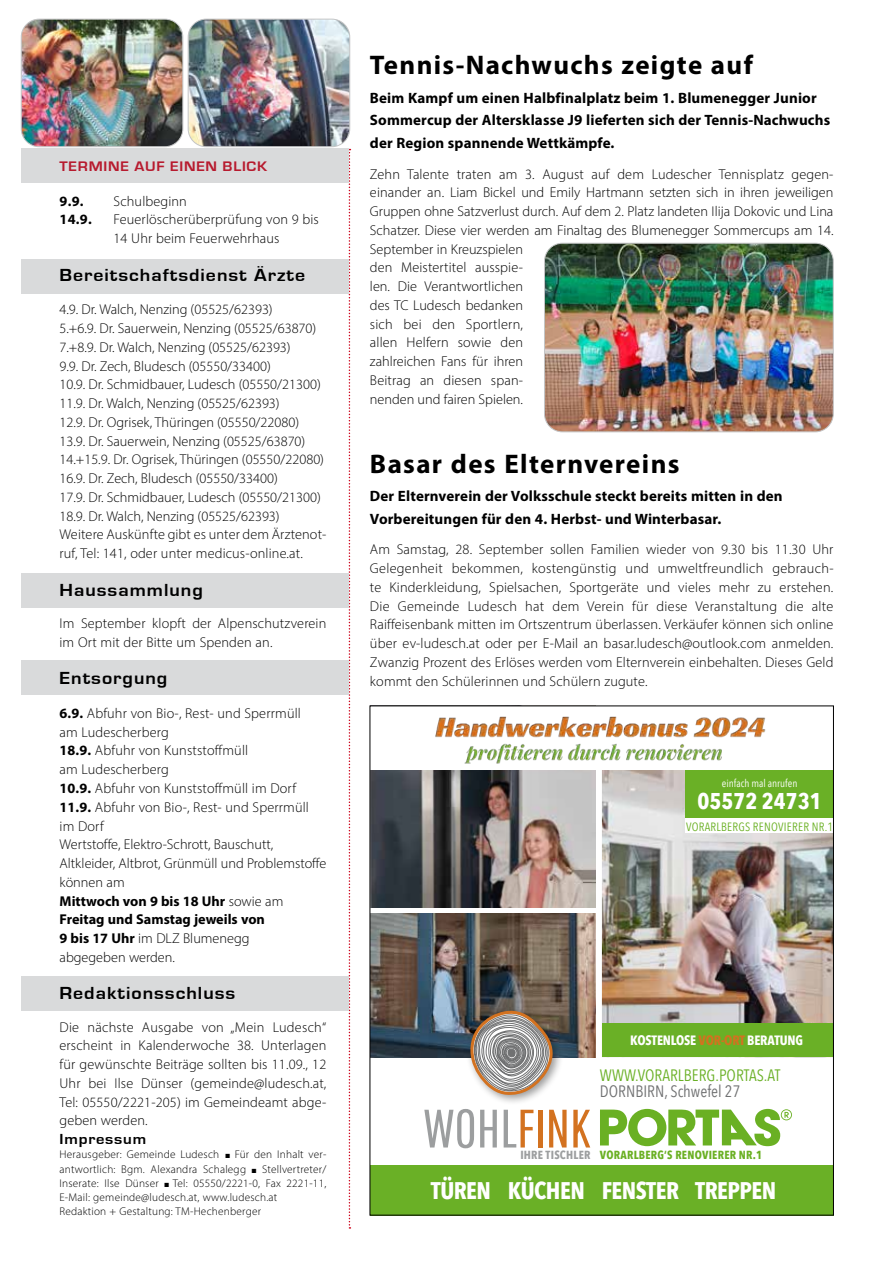
<style>
.page{position:relative;width:893px;height:1263px;background:#fff}
.page>*{position:absolute;margin:0;border:0;box-sizing:border-box;transform-origin:0 0}
.t1{font:54px "Pathway Gothic One";color:#9c9e9f}
.t2{font:700 27px "Myriad Pro";letter-spacing:.05em;color:#000}
.t3{font:700 24px "Avenir Next Condensed";letter-spacing:-.02em;color:#fff}
.t4{font:700 22.8px "Avenir Next Condensed";color:#fff}
.t5{font:700 18px "Eurostile";letter-spacing:.05em;color:#000;scale:1.1 1}
.t6{font:16.5px "Avenir Next Condensed";color:#6ab026}
.t7{font:16.5px "Avenir Next Condensed";color:#707172}
.t8{font:700 15px/22.5px "Myriad Pro";letter-spacing:.01em;color:#000}
.t9{font:700 15px "Eurostile";letter-spacing:.05em;color:#000;scale:1.1 1}
.t10{font:300 14.25px/18.8px "Myriad Pro";color:#000}
.t11{font:700 14.25px "Eurostile";letter-spacing:.05em;color:#b71a2e;scale:1.1 1}
.t12{font:700 14.25px "Myriad Pro";color:#000}
.t13{font:700 13.5px "Avenir Next Condensed";letter-spacing:-.01em;color:#fff}
.t14{font:12px "Avenir Next Condensed";letter-spacing:.02em;color:#6ab023}
.t15{font:700 11.7px "Avenir Next Condensed";letter-spacing:.02em;color:#6ab023}
.t16{font:300 11.25px/14.2px "Myriad Pro";letter-spacing:.02em;color:#000}
.t17{font:10.8px "Avenir Next Condensed";color:#fff}
.s1{font-weight:700}
.s2{color:#d37220}
.s3{color:#9c9e9f}
</style>
<div class="page">
<img style="left:188px;top:19px;width:162px;height:128px">
<div style="left:188px;top:19px;width:162px;height:128px;border:1px solid #c4c5c6;border-radius:18px"></div>
<img style="left:21px;top:19px;width:162px;height:128px">
<div style="left:21px;top:19px;width:162px;height:128px;border:1px solid #c4c5c6;border-radius:18px"></div>
<svg style="left:349px;top:149px;width:1px;height:1079px"></svg>
<div style="left:21px;top:149px;width:328px;height:34px;background:#d9dadb"></div>
<div style="left:21px;top:661px;width:328px;height:34px;background:#d9dadb"></div>
<div style="left:21px;top:976px;width:328px;height:34px;background:#d9dadb"></div>
<div style="left:21px;top:573px;width:328px;height:35px;background:#d9dadb"></div>
<div style="left:21px;top:259px;width:328px;height:34px;background:#d9dadb"></div>
<img style="left:602px;top:770px;width:230px;height:253px">
<img style="left:372px;top:770px;width:223px;height:137px">
<img style="left:372px;top:914px;width:223px;height:143px">
<div style="left:465px;top:1006px;width:98px;height:100px;background:#000;opacity:.4"></div>
<svg style="left:470px;top:1009px;width:83px;height:89px;background:#a99f96"></svg>
<svg style="left:600px;top:1109px;width:192px;height:37px"></svg>
<div style="left:370px;top:1165px;width:463px;height:50px;background:#6ab026"></div>
<div style="left:685px;top:760px;width:148px;height:58px;background:#6ab026"></div>
<div style="left:685px;top:818px;width:148px;height:15px;background:#fff"></div>
<div style="left:370px;top:706px;width:463px;height:64px;background:#fff"></div>
<img style="left:435px;top:716px;width:331px;height:48px">
<div style="left:602px;top:1023px;width:231px;height:34px;background:#6ab026"></div>
<img style="left:544px;top:243px;width:289px;height:189px">
<div style="left:544px;top:243px;width:289px;height:189px;border:1px solid #c4c5c6;border-radius:18px"></div>
<p class="t11" style="left:60px;top:159px;width:190px">TERMINE AUF EINEN BLICK</p>
<p class="t12" style="left:60px;top:192px;width:26px">9.9.</p>
<p class="t10" style="left:114px;top:191px;width:75px">Schulbeginn</p>
<p class="t12" style="left:60px;top:210px;width:34px">14.9.</p>
<p class="t10" style="left:114px;top:210px;width:207px">Feuerlöscherüberprüfung von 9 bis<br>14 Uhr beim Feuerwehrhaus</p>
<p class="t5" style="left:60px;top:265px;width:225px">Bereitschaftsdienst Ärzte</p>
<p class="t10" style="left:60px;top:300px;width:268px">4.9. Dr. Walch, Nenzing (05525/62393)<br>5.+6.9. Dr. Sauerwein, Nenzing (05525/63870)<br>7.+8.9. Dr. Walch, Nenzing (05525/62393)<br>9.9. Dr. Zech, Bludesch (05550/33400)<br>10.9. Dr. Schmidbauer, Ludesch (05550/21300)<br>11.9. Dr. Walch, Nenzing (05525/62393)<br>12.9. Dr. Ogrisek, Thüringen (05550/22080)<br>13.9. Dr. Sauerwein, Nenzing (05525/63870)<br>14.+15.9. Dr. Ogrisek, Thüringen (05550/22080)<br>16.9. Dr. Zech, Bludesch (05550/33400)<br>17.9. Dr. Schmidbauer, Ludesch (05550/21300)<br>18.9. Dr. Walch, Nenzing (05525/62393)<br>Weitere Auskünfte gibt es unter dem Ärztenot&shy;ruf, Tel: 141, oder unter medicus-online.at.</p>
<p class="t5" style="left:60px;top:580px;width:132px">Haussammlung</p>
<p class="t10" style="left:60px;top:614px;width:268px">Im September klopft der Alpenschutzverein im Ort mit der Bitte um Spenden an.</p>
<p class="t5" style="left:60px;top:668px;width:100px">Entsorgung</p>
<p class="t10" style="left:60px;top:704px;width:268px"><span class="s1">6.9.</span> Abfuhr von Bio-, Rest- und Sperrmüll<br>am Ludescherberg<br><span class="s1">18.9.</span> Abfuhr von Kunststoffmüll<br>am Ludescherberg<br><span class="s1">10.9.</span> Abfuhr von Kunststoffmüll im Dorf<br><span class="s1">11.9.</span> Abfuhr von Bio-, Rest- und Sperrmüll im Dorf<br>Wertstoffe, Elektro-Schrott, Bauschutt,<br>Altkleider, Altbrot, Grünmüll und Problemstoffe können am<br><span class="s1">Mittwoch von 9 bis 18 Uhr</span> sowie am<br><span class="s1">Freitag und Samstag jeweils von<br>9 bis 17 Uhr</span> im DLZ Blumenegg<br>abgegeben werden.</p>
<p class="t5" style="left:60px;top:983px;width:161px">Redaktionsschluss</p>
<p class="t10" style="left:60px;top:1017px;width:268px;text-align:justify">Die nächste Ausgabe von „Mein Ludesch“ erscheint in Kalenderwoche 38. Unterlagen für gewünschte Beiträge sollten bis 11.09., 12<br>Uhr bei Ilse Dünser (gemeinde@ludesch.at, Tel: 05550/2221-205) im Gemeindeamt abge&shy;geben werden.</p>
<p class="t9" style="left:60px;top:1131px;width:80px">Impressum</p>
<p class="t16" style="left:60px;top:1147px;width:268px">Herausgeber: Gemeinde Ludesch ■ Für den Inhalt ver&shy;antwortlich: Bgm. Alexandra Schalegg ■ Stellvertreter/ Inserate: Ilse Dünser ■ Tel: 05550/2221-0, Fax 2221-11, E-Mail: gemeinde@ludesch.at, www.ludesch.at Redaktion + Gestaltung: TM-Hechenberger</p>
<h2 class="t2" style="left:370px;top:48px;width:384px">Tennis-Nachwuchs zeigte auf</h2>
<p class="t8" style="left:370px;top:86px;width:462px">Beim Kampf um einen Halbfinalplatz beim 1. Blumenegger Junior<br>Sommercup der Altersklasse J9 lieferten sich der Tennis-Nachwuchs der Region spannende Wettkämpfe.</p>
<p class="t10" style="left:370px;top:164px;width:465px">Zehn Talente traten am 3. August auf dem Ludescher Tennisplatz gegen&shy;einander an. Liam Bickel und Emily Hartmann setzten sich in ihren jeweiligen Gruppen ohne Satzverlust durch. Auf dem 2. Platz landeten Ilija Dokovic und Lina Schatzer. Diese vier werden am Finaltag des Blumenegger Sommercups am 14.<br>September in Kreuzspielen<br>den Meistertitel ausspie-<br>len. Die Verantwortlichen<br>des TC Ludesch bedanken<br>sich bei den Sportlern,<br>allen Helfern sowie den<br>zahlreichen Fans für ihren<br>Beitrag an diesen span-<br>nenden und fairen Spielen.</p>
<h2 class="t2" style="left:370px;top:446px;width:311px">Basar des Elternvereins</h2>
<p class="t8" style="left:370px;top:484px;width:414px">Der Elternverein der Volksschule steckt bereits mitten in den<br>Vorbereitungen für den 4. Herbst- und Winterbasar.</p>
<p class="t10" style="left:370px;top:540px;width:465px;text-align:justify">Am Samstag, 28. September sollen Familien wieder von 9.30 bis 11.30 Uhr Gelegenheit bekommen, kostengünstig und umweltfreundlich gebrauch&shy;te Kinderkleidung, Spielsachen, Sportgeräte und vieles mehr zu erstehen.<br>Die Gemeinde Ludesch hat dem Verein für diese Veranstaltung die alte Raiffeisenbank mitten im Ortszentrum überlassen. Verkäufer können sich online über ev-ludesch.at oder per E-Mail an basar.ludesch@outlook.com anmelden.<br>Zwanzig Prozent des Erlöses werden vom Elternverein einbehalten. Dieses Geld kommt den Schülerinnen und Schülern zugute.</p>
<p class="t17" style="left:722px;top:774px;width:77px">einfach mal anrufen</p>
<h3 class="t4" style="left:698px;top:787px;width:126px">05572 24731</h3>
<p class="t14" style="left:686px;top:817px;width:149px">VORARLBERGS RENOVIERER NR.1</p>
<p class="t13" style="left:630px;top:1032px;width:174px">KOSTENLOSE <span class="s2">VOR-ORT</span> BERATUNG</p>
<p class="t6" style="left:600px;top:1061px;width:182px">WWW.VORARLBERG.PORTAS.AT</p>
<p class="t7" style="left:600px;top:1077px;width:142px">DORNBIRN, Schwefel 27</p>
<h1 class="t1" style="left:423px;top:1096px;width:169px">WOHL<span class="s2">FINK</span></h1>
<p class="t15" style="left:520px;top:1148px;width:243px"><span class="s3">IHRE TISCHLER</span> VORARLBERG‘S RENOVIERER NR.1</p>
<h3 class="t3" style="left:431px;top:1176px;width:347px">TÜREN KÜCHEN FENSTER TREPPEN</h3>
</div>
